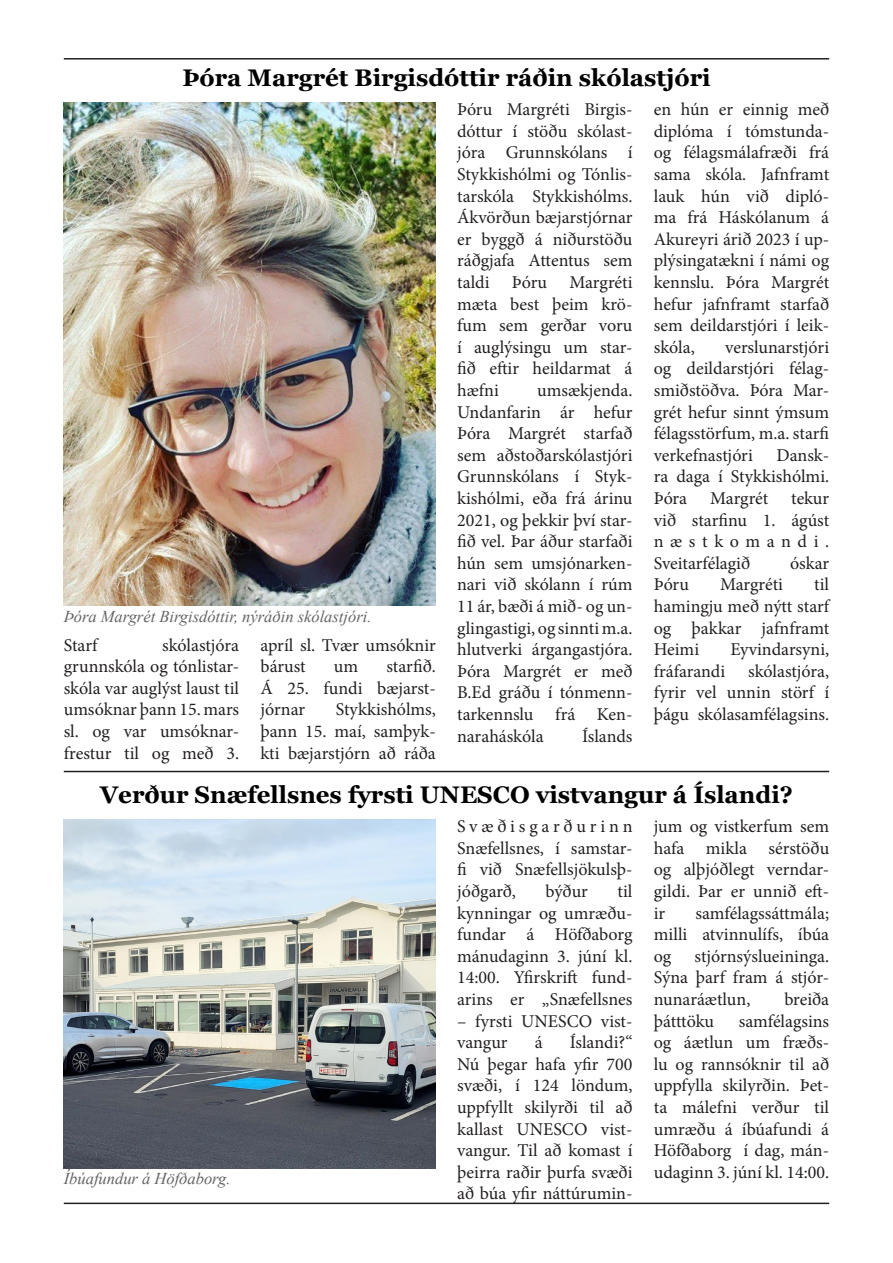
<style>
.page{position:relative;width:893px;height:1263px;background:#fff}
.page>*{position:absolute;margin:0;border:0;box-sizing:border-box;transform-origin:0 0}
.Side_bar{font:700 24px "Georgia";color:#000}
.t1{font:18px/21.6px "Minion Pro";color:#231f20;text-align:justify}
.t2{font:italic 16.5px "Times New Roman";color:#636366}
</style>
<div class="page">
<hr style="left:64px;top:58px;width:765px;height:2px;background:#231f20">
<hr style="left:64px;top:1202px;width:765px;height:2px;background:#231f20">
<hr style="left:64px;top:771px;width:765px;height:1px;background:#231f20">
<img style="left:64px;top:102px;width:372px;height:504px">
<img style="left:64px;top:819px;width:372px;height:349px">
<p class="Side_bar" style="left:182px;top:62px;width:530px">Þóra Margrét Birgisdóttir ráðin skólastjóri</p>
<p class="t2" style="left:64px;top:605px;width:309px">Þóra Margrét Birgisdóttir, nýráðin skólastjóri.</p>
<p class="t1" style="left:64px;top:634px;width:35px">Starf</p>
<p class="t1" style="left:64px;top:634px;width:177px;text-indent:99px">skólastjóra grunnskóla og tónlistar&shy;skóla var auglýst laust til umsóknar þann 15. mars sl. og var umsóknar&shy;frestur til og með 3.</p>
<p class="t1" style="left:260px;top:634px;width:177px">apríl sl. Tvær umsóknir bárust</p>
<p class="t1" style="left:334px;top:656px;width:26px">um</p>
<p class="t1" style="left:386px;top:656px;width:51px">starfið.</p>
<p class="t1" style="left:260px;top:677px;width:177px">Á 25. fundi bæjarst&shy;jórnar</p>
<p class="t1" style="left:260px;top:699px;width:177px;text-indent:75px">Stykkishólms, þann 15. maí, samþyk&shy;kti bæjarstjórn að ráða</p>
<p class="t1" style="left:457px;top:99px;width:177px">Þóru Margréti Birgis&shy;dóttur í stöðu skólast&shy;jóra Grunnskólans í Stykkishólmi og Tónlis&shy;tarskóla Stykkishólms.<br>Ákvörðun bæjarstjórnar er byggð á niðurstöðu ráðgjafa Attentus sem taldi Þóru Margréti mæta best þeim krö&shy;fum sem gerðar voru í auglýsingu um star&shy;fið eftir heildarmat á hæfni</p>
<p class="t1" style="left:537px;top:379px;width:97px">umsækjenda.</p>
<p class="t1" style="left:457px;top:401px;width:177px">Undanfarin ár hefur Þóra Margrét starfað sem aðstoðarskólastjóri Grunnskólans í Styk&shy;kishólmi, eða frá árinu 2021, og þekkir því star&shy;fið vel. Þar áður starfaði hún sem umsjónarken&shy;nari við skólann í rúm 11 ár, bæði á mið- og un&shy;glingastigi, og sinnti m.a. hlutverki árgangastjóra.</p>
<p class="t1" style="left:457px;top:660px;width:177px">Þóra Margrét er með B.Ed gráðu í tónmenn&shy;tarkennslu frá Ken&shy;naraháskóla</p>
<p class="t1" style="left:582px;top:725px;width:52px">Íslands</p>
<p class="t1" style="left:654px;top:99px;width:177px">en hún er einnig með diplóma í tómstunda&shy;og félagsmálafræði frá sama skóla. Jafnframt lauk hún við dipló&shy;ma frá Háskólanum á Akureyri árið 2023 í up&shy;plýsingatækni í námi og kennslu. Þóra Margrét hefur jafnframt starfað sem deildarstjóri í leik&shy;skóla,</p>
<p class="t1" style="left:654px;top:336px;width:177px;text-indent:71px">verslunarstjóri og deildarstjóri félag&shy;smiðstöðva. Þóra Mar&shy;grét hefur sinnt ýmsum félagsstörfum, m.a. starfi verkefnastjóri</p>
<p class="t1" style="left:654px;top:444px;width:177px;text-align:right">Dansk-<br>ra daga í Stykkishólmi.</p>
<p class="t1" style="left:654px;top:487px;width:35px">Þóra</p>
<p class="t1" style="left:710px;top:487px;width:60px">Margrét</p>
<p class="t1" style="left:654px;top:487px;width:177px;text-indent:138px">tekur við starfinu 1. ágúst næstkomandi.</p>
<p class="t1" style="left:654px;top:552px;width:98px">Sveitarfélagið</p>
<p class="t1" style="left:790px;top:552px;width:41px">óskar</p>
<p class="t1" style="left:654px;top:574px;width:37px">Þóru</p>
<p class="t1" style="left:720px;top:574px;width:65px">Margréti</p>
<p class="t1" style="left:654px;top:574px;width:177px;text-indent:160px">til hamingju með nýtt starf og þakkar jafnframt Heimi</p>
<p class="t1" style="left:730px;top:639px;width:100px">Eyvindarsyni,</p>
<p class="t1" style="left:654px;top:660px;width:177px;text-indent:94px">skólastjóra, fyrir vel unnin störf í þágu skólasamfélagsins.</p>
<p class="t1" style="left:654px;top:660px;width:73px">fráfarandi</p>
<p class="Side_bar" style="left:100px;top:779px;width:694px">Verður Snæfellsnes fyrsti UNESCO vistvangur á Íslandi?</p>
<p class="t1" style="left:457px;top:816px;width:177px">Svæðisgarðurinn Snæfellsnes, í samstar&shy;fi við Snæfellsjökulsþ&shy;jóðgarð,</p>
<p class="t1" style="left:654px;top:816px;width:177px">jum og vistkerfum sem hafa mikla sérstöðu og alþjóðlegt verndar&shy;gildi. Þar er unnið eft&shy;ir</p>
<p class="t1" style="left:457px;top:880px;width:177px;text-indent:160px">til kynningar og umræðu&shy;fundar á Höfðaborg mánudaginn 3. júní kl.<br>14:00. Yfirskrift fund&shy;arins er „Snæfellsnes</p>
<p class="t1" style="left:457px;top:1010px;width:177px">– fyrsti UNESCO vist&shy;vangur</p>
<p class="t1" style="left:546px;top:880px;width:44px">býður</p>
<p class="t1" style="left:654px;top:902px;width:177px;text-indent:42px">samfélagssáttmála; milli atvinnulífs, íbúa og</p>
<p class="t1" style="left:654px;top:945px;width:177px;text-indent:41px">stjórnsýslueininga.<br>Sýna þarf fram á stjór&shy;nunaráætlun,</p>
<p class="t1" style="left:784px;top:988px;width:46px">breiða</p>
<p class="t1" style="left:654px;top:1010px;width:62px">þátttöku</p>
<p class="t1" style="left:654px;top:1010px;width:177px;text-indent:85px">samfélagsins og áætlun um fræðs&shy;lu og rannsóknir til að uppfylla skilyrðin. Þet&shy;ta málefni verður til umræðu á íbúafundi á Höfðaborg í dag, mán&shy;udaginn 3. júní kl. 14:00.</p>
<p class="t1" style="left:535px;top:1032px;width:9px">á</p>
<p class="t1" style="left:570px;top:1032px;width:64px">Íslandi?“</p>
<p class="t1" style="left:457px;top:1053px;width:177px">Nú þegar hafa yfir 700 svæði, í 124 löndum, uppfyllt skilyrði til að kallast UNESCO vist&shy;vangur. Til að komast í þeirra raðir þurfa svæði að búa yfir náttúrumin-</p>
<p class="t2" style="left:64px;top:1167px;width:168px">Íbúafundur á Höfðaborg.</p>
</div>
